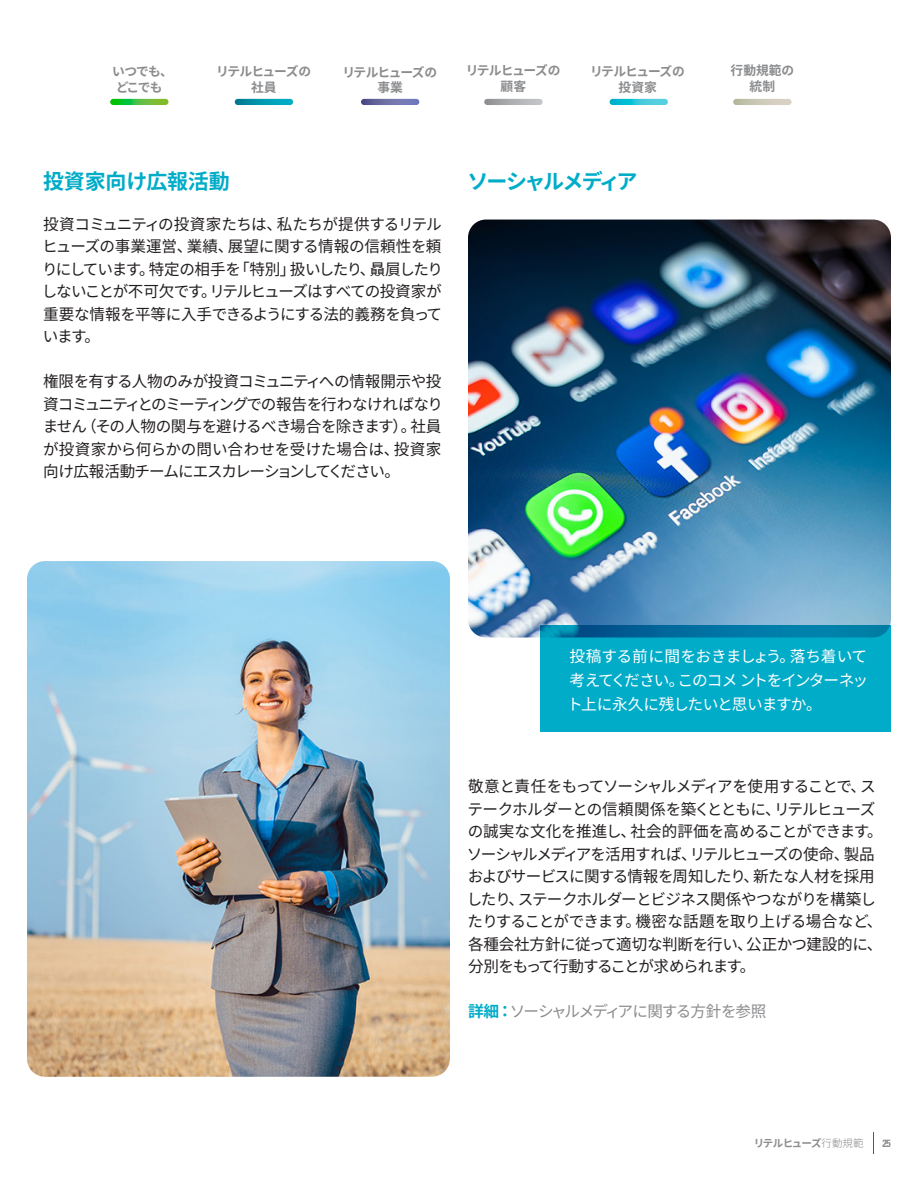
<style>
.page{position:relative;width:918px;height:1188px;background:#fff}
.page>*{position:absolute;margin:0;border:0;box-sizing:border-box;transform-origin:0 0}
.t1{font:700 21px "Noto Sans CJ Kjp";letter-spacing:-.01em;color:#00acc8}
.t2{font:700 21px "Noto Sans CJ Kjp";letter-spacing:-.095em;color:#00acc8}
.t3{font:15.75px/22.5px "Noto Sans CJ Kjp";letter-spacing:-.05em;color:#231f20;text-align:justify}
.t4{font:15.75px/24px "Noto Sans CJ Kjp";letter-spacing:-.07em;color:#fff;text-align:justify}
.t5{font:15.75px "Noto Sans CJ Kjp";letter-spacing:-.075em;color:#8b8c8e}
.TOC_1{font:700 12.75px/15.3px "Noto Sans CJ Kjp";letter-spacing:-.07em;color:#8b8c8e;text-align:center}
.t6{font:700 10.5px "Noto Sans CJ Kjp";letter-spacing:-.09em;color:#8b8c8e}
.t7{font:700 condensed 10.5px "Univers LT Std";color:#8b8c8e}
.s1{font-weight:700;color:#00acc8}
.s2{font-weight:300}
</style>
<div class="page">
<img style="left:27px;top:561px;width:423px;height:516px">
<img style="left:468px;top:220px;width:423px;height:418px">
<div style="left:540px;top:625px;width:351px;height:106px;background:#00acc8"></div>
<svg style="left:235px;top:99px;width:58px;height:6px"></svg>
<svg style="left:484px;top:99px;width:59px;height:6px"></svg>
<svg style="left:361px;top:99px;width:58px;height:6px"></svg>
<svg style="left:610px;top:99px;width:58px;height:6px"></svg>
<svg style="left:733px;top:99px;width:59px;height:6px"></svg>
<svg style="left:110px;top:99px;width:58px;height:6px"></svg>
<svg style="left:873px;top:1133px;width:1px;height:21px"></svg>
<p class="TOC_1" style="left:112px;top:64px;width:62px">いつでも、どこでも</p>
<p class="TOC_1" style="left:216px;top:64px;width:96px">リテルヒューズの社員</p>
<p class="TOC_1" style="left:466px;top:63px;width:96px">リテルヒューズの顧客</p>
<p class="TOC_1" style="left:342px;top:65px;width:96px">リテルヒューズの事業</p>
<p class="TOC_1" style="left:590px;top:64px;width:96px">リテルヒューズの投資家</p>
<p class="TOC_1" style="left:731px;top:63px;width:65px">行動規範の統制</p>
<p class="t1" style="left:43px;top:170px;width:188px">投資家向け広報活動</p>
<p class="t3" style="left:42px;top:213px;width:403px">投資コミュニティの投資家たちは、私たちが提供するリテルヒューズの事業運営、業績、展望に関する情報の信頼性を頼りにしています。特定の相手を「特別」扱いしたり、贔屓したりしないことが不可欠です。リテルヒューズはすべての投資家が重要な情報を平等に入手できるようにする法的義務を負っています。</p>
<p class="t3" style="left:43px;top:370px;width:402px">権限を有する人物のみが投資コミュニティへの情報開示や投資コミュニティとのミーティングでの報告を行わなければなりません（その人物の関与を避けるべき場合を除きます）。社員が投資家から何らかの問い合わせを受けた場合は、投資家向け広報活動チームにエスカレーションしてください。</p>
<p class="t2" style="left:467px;top:170px;width:171px">ソーシャルメディア</p>
<p class="t4" style="left:567px;top:644px;width:303px">投稿する前に間をおきましょう。落ち着いて考えてください。このコメ ントをインターネット上に永久に残したいと思いますか。</p>
<p class="t3" style="left:467px;top:775px;width:418px;text-align:left">敬意と責任をもってソーシャルメディアを使用することで、ステークホルダーとの信頼関係を築くとともに、リテルヒューズの誠実な文化を推進し、社会的評価を高めることができます。ソーシャルメディアを活用すれば、リテルヒューズの使命、製品およびサービスに関する情報を周知したり、新たな人材を採用したり、ステークホルダーとビジネス関係やつながりを構築したりすることができます。機密な話題を取り上げる場合など、各種会社方針に従って適切な判断を行い、公正かつ建設的に、分別をもって行動することが求められます。</p>
<p class="t5" style="left:468px;top:1003px;width:300px"><span class="s1">詳細：</span>ソーシャルメディアに関する方針を参照</p>
<p class="t6" style="left:754px;top:1137px;width:111px">リテルヒューズ<span class="s2">行動規範</span></p>
<p class="t7" style="left:882px;top:1137px;width:10px">25</p>
</div>
